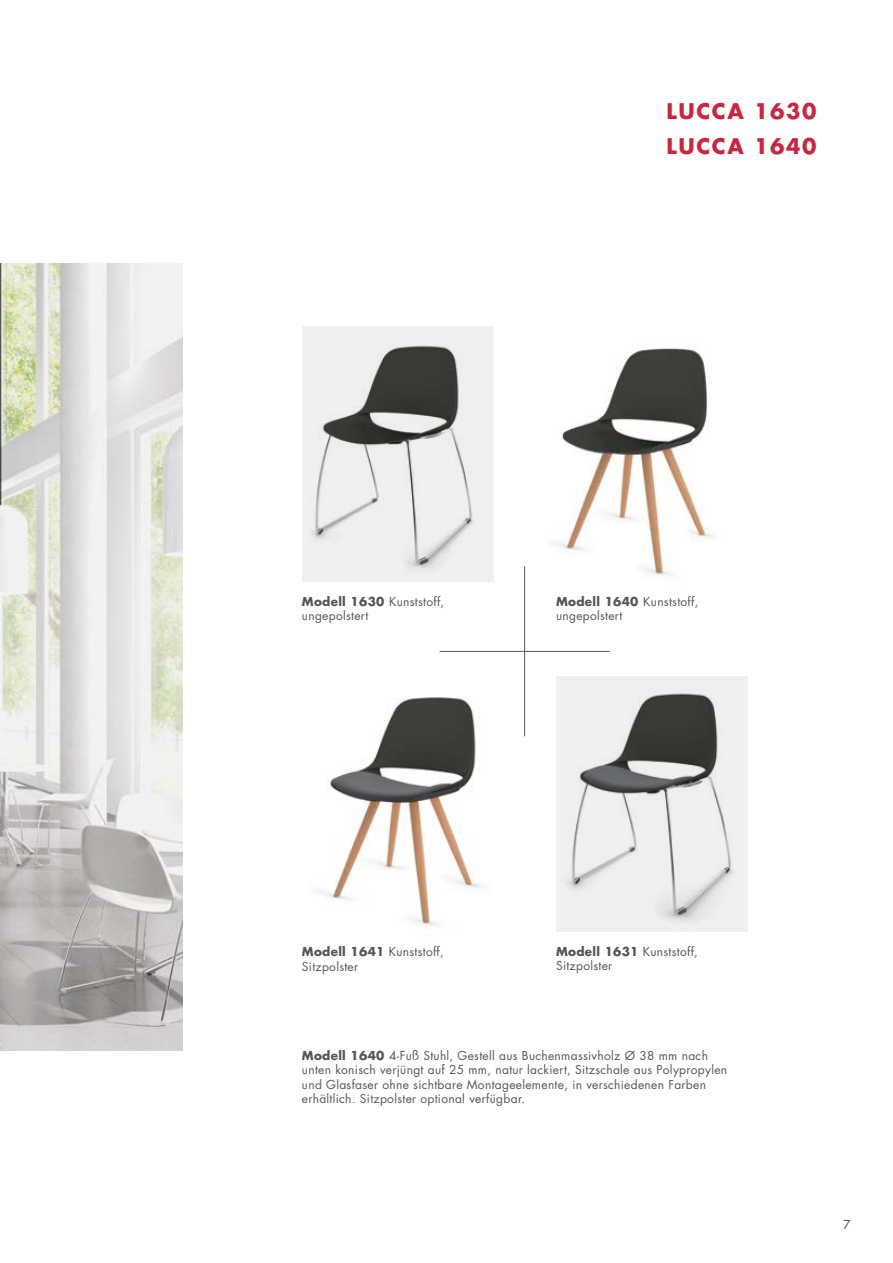
<style>
.page{position:relative;width:893px;height:1263px;background:#fff}
.page>*{position:absolute;margin:0;border:0;box-sizing:border-box;transform-origin:0 0}
.t1{font:700 21px/35.1px "Futura";letter-spacing:.075em;color:#ca263f}
.t2{font:12px/14.4px "Futura";letter-spacing:.025em;color:#565656}
.t3{font:12px "Futura";color:#565656}
.s1{font-style:inherit}
.s2{font-weight:700}
</style>
<div class="page">
<img style="left:0;top:264px;width:183px;height:786px">
<img style="left:553px;top:348px;width:161px;height:228px">
<img style="left:323px;top:697px;width:159px;height:229px">
<img style="left:747px;top:676px;width:1px;height:255px">
<svg style="left:556px;top:676px;width:191px;height:255px;fill:#f0f0f0"></svg>
<svg style="left:302px;top:326px;width:191px;height:255px;fill:#f0f0f0"></svg>
<hr style="left:524px;top:566px;width:1px;height:170px;background:#565656">
<hr style="left:440px;top:651px;width:170px;height:1px;background:#565656">
<h1 class="t1" style="left:667px;top:93px;width:151px">LUCCA <span class="s1">1630<br></span>LUCCA <span class="s1">1640</span></h1>
<p class="t2" style="left:302px;top:594px;width:144px"><span class="s2">Modell 1630</span> Kunststoff, ungepolstert</p>
<p class="t2" style="left:556px;top:594px;width:144px"><span class="s2">Modell 1640</span> Kunststoff, ungepolstert</p>
<p class="t2" style="left:302px;top:944px;width:143px"><span class="s2">Modell 1641</span> Kunststoff,<br>Sitzpolster</p>
<p class="t2" style="left:556px;top:944px;width:143px"><span class="s2">Modell 1631</span> Kunststoff,<br>Sitzpolster</p>
<p class="t2" style="left:302px;top:1048px;width:427px"><span class="s2">Modell 1640</span> 4-Fuß Stuhl, Gestell aus Buchenmassivholz Ø 38 mm nach unten konisch verjüngt auf 25 mm, natur lackiert, Sitzschale aus Polypropylen und Glasfaser ohne sichtbare Montageelemente, in verschiedenen Farben erhältlich. Sitzpolster optional verfügbar.</p>
<p class="t3" style="left:843px;top:1217px;width:8px">7</p>
</div>
